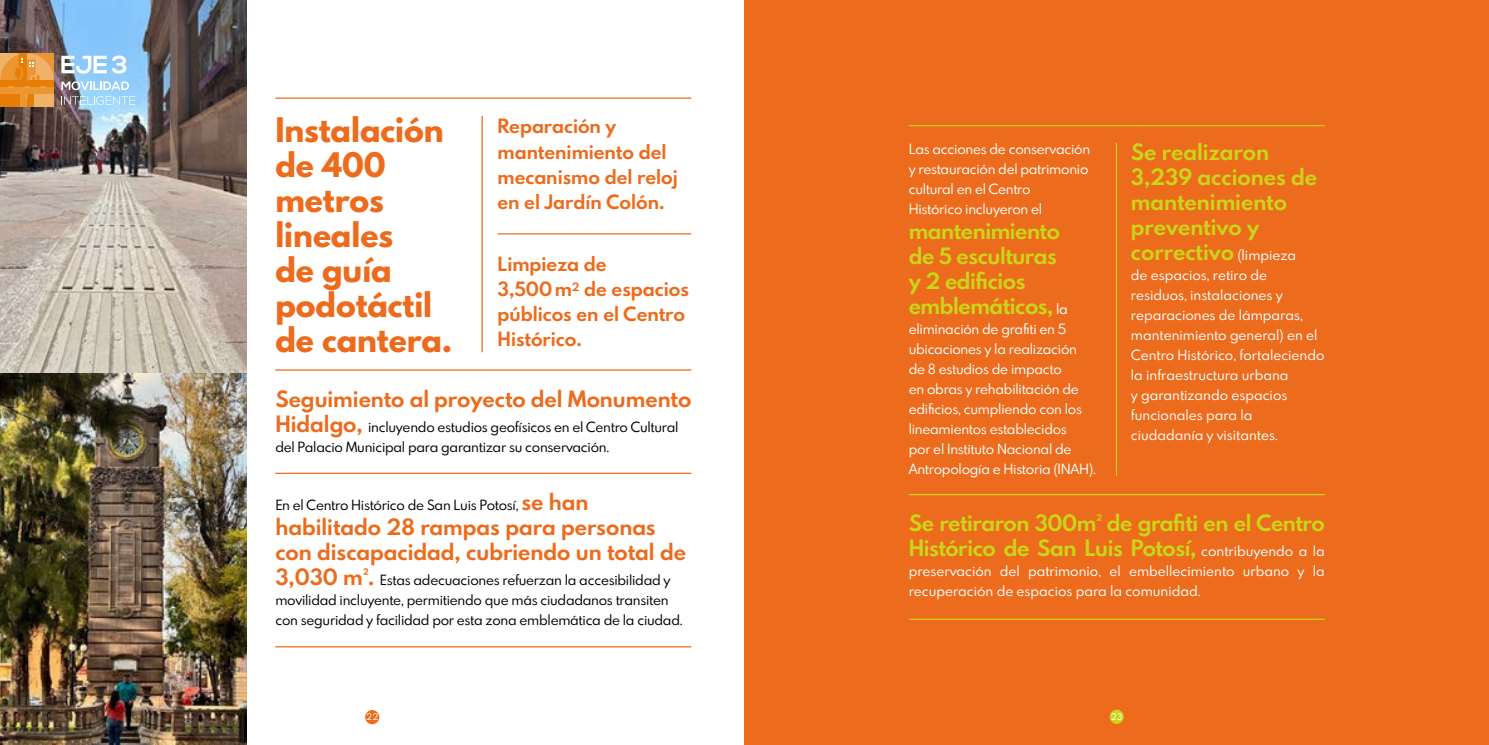
<style>
.page{position:relative;width:1489px;height:745px;background:#fff}
.page>*{position:absolute;margin:0;border:0;box-sizing:border-box;transform-origin:0 0}
.t1{font:800 30px/35px "Spartan MB";color:#ed6b1c}
.t2{font:700 20px/25px "Spartan MB";letter-spacing:-.02em;color:#cad517}
.t3{font:700 20px/25px "Spartan MB";color:#ed6b1c}
.t4{font:700 20px/25px "Spartan MB";color:#cad517}
.t5{font:700 17.5px/25px "Spartan MB";color:#ed6b1c}
.t6{font:12.5px/20px "Spartan MB";letter-spacing:-.01em;color:#fff}
.t7{font:12.5px/20px "Spartan MB";letter-spacing:-.02em;color:#000}
.t8{font:8.12px "Spartan MB";color:#fff}
.s1{font-weight:700;font-size:20px;color:#ed6b1c}
.s2{font-weight:400;font-size:12.5px;color:#fff}
</style>
<div class="page">
<img style="left:0;top:372px;width:247px;height:372px">
<img style="left:0;top:0;width:247px;height:372px">
<div style="left:0;top:93px;width:21px;height:14px;background:#e67d06"></div>
<div style="left:20px;top:80px;width:14px;height:27px;background:#e67d06"></div>
<div style="left:20px;top:80px;width:7px;height:27px;background:#ec9632"></div>
<svg style="left:0;top:53px;width:54px;height:53px"></svg>
<svg style="left:61px;top:55px;width:65px;height:19px"></svg>
<svg style="left:61px;top:81px;width:68px;height:9px"></svg>
<svg style="left:62px;top:96px;width:73px;height:9px"></svg>
<hr style="left:275px;top:369px;width:416px;height:1px;background:#ed6b1c">
<hr style="left:275px;top:97px;width:416px;height:2px;background:#ed6b1c">
<hr style="left:275px;top:472px;width:416px;height:1px;background:#ed6b1c">
<hr style="left:275px;top:645px;width:416px;height:2px;background:#ed6b1c">
<hr style="left:497px;top:233px;width:194px;height:1px;background:#ed6b1c">
<hr style="left:481px;top:116px;width:2px;height:236px;background:#ed6b1c">
<div style="left:365px;top:709px;width:14px;height:14px;background:#ed6b1c;border-radius:50%"></div>
<div style="left:744px;top:0;width:744px;height:744px;background:#ed6b1c"></div>
<hr style="left:908px;top:493px;width:416px;height:2px;background:#cad517">
<hr style="left:908px;top:125px;width:416px;height:1px;background:#cad517">
<hr style="left:908px;top:618px;width:416px;height:1px;background:#cad517">
<hr style="left:1115px;top:143px;width:1px;height:333px;background:#cad517">
<div style="left:1109px;top:709px;width:14px;height:14px;background:#cad517;border-radius:50%"></div>
<h1 class="t1" style="left:275px;top:112px;width:179px">Instalación de 400 metros lineales<br>de guía podotáctil de cantera.</h1>
<h3 class="t5" style="left:497px;top:113px;width:182px">Reparación y mantenimiento del mecanismo del reloj en el Jardín Colón.</h3>
<h2 class="t3" style="left:275px;top:386px;width:417px">Seguimiento al proyecto del Monumento</h2>
<p class="t7" style="left:275px;top:416px;width:405px"><span class="s1">Hidalgo,</span> incluyendo estudios geofísicos en el Centro Cultural del Palacio Municipal para garantizar su conservación.</p>
<h3 class="t5" style="left:497px;top:251px;width:193px">Limpieza de<br>3,500 m<sup>2</sup> de espacios públicos en el Centro<br>Histórico.</h3>
<p class="t7" style="left:275px;top:494px;width:315px">En el Centro Histórico de San Luis Potosí, <span class="s1">se han</span></p>
<h2 class="t3" style="left:275px;top:513px;width:412px">habilitado 28 rampas para personas con discapacidad, cubriendo un total de</h2>
<p class="t7" style="left:275px;top:569px;width:409px"><span class="s1">3,030 m².</span> Estas adecuaciones refuerzan la accesibilidad y movilidad incluyente, permitiendo que más ciudadanos transiten con seguridad y facilidad por esta zona emblemática de la ciudad.</p>
<p class="t8" style="left:366px;top:710px;width:14px">22</p>
<p class="t6" style="left:908px;top:138px;width:183px">Las acciones de conservación y restauración del patrimonio cultural en el Centro<br>Histórico incluyeron el</p>
<h2 class="t2" style="left:908px;top:217px;width:160px">mantenimiento de 5 esculturas y 2 edificios emblemáticos, <span class="s2">la</span></h2>
<p class="t6" style="left:908px;top:318px;width:189px">eliminación de grafiti en 5 ubicaciones y la realización de 8 estudios de impacto<br>en obras y rehabilitación de edificios, cumpliendo con los lineamientos establecidos<br>por el Instituto Nacional de<br>Antropología e Historia (INAH).</p>
<h2 class="t2" style="left:908px;top:509px;width:417px">Se retiraron 300m² de grafiti en el Centro<br>Histórico de San Luis Potosí, <span class="s2">contribuyendo a la</span></h2>
<p class="t6" style="left:908px;top:560px;width:417px">preservación del patrimonio, el embellecimiento urbano y la recuperación de espacios para la comunidad.</p>
<h2 class="t4" style="left:1130px;top:139px;width:188px">Se realizaron<br>3,239 acciones de mantenimiento preventivo y correctivo <span class="s2">(limpieza</span></h2>
<p class="t6" style="left:1130px;top:264px;width:195px">de espacios, retiro de residuos, instalaciones y reparaciones de lámparas, mantenimiento general) en el<br>Centro Histórico, fortaleciendo la infraestructura urbana<br>y garantizando espacios funcionales para la ciudadanía y visitantes.</p>
<p class="t8" style="left:1110px;top:710px;width:13px">23</p>
</div>
